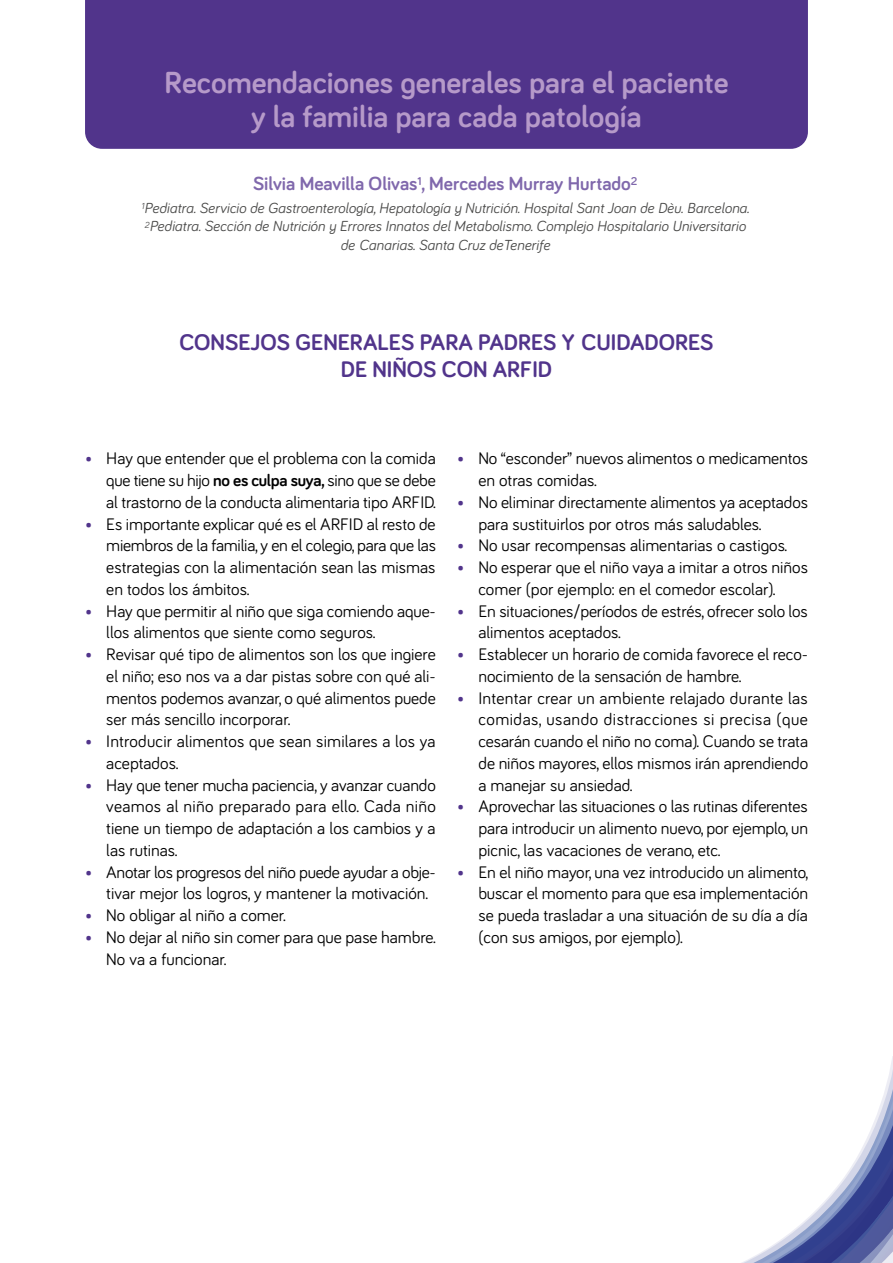
<style>
.page{position:relative;width:893px;height:1263px;background:#fff}
.page>*{position:absolute;margin:0;border:0;box-sizing:border-box;transform-origin:0 0}
.t1{font:700 31.5px/34.5px "Bariol";color:#b69ac9;text-align:center}
.t2{font:700 23.25px/27px "Bariol";color:#51348b;text-align:center}
.t3{font:700 19.5px "Bariol";color:#8068ac}
.t4{font:17.25px/21.8px "Bariol";color:#000}
.t5{font:italic 15px/18.8px "Bariol";color:#4a4a49;text-align:center}
.s1{color:#51348b}
.s2{font-weight:700}
</style>
<div class="page">
<svg style="left:742px;top:1057px;width:151px;height:206px"></svg>
<div style="left:85px;top:0;width:723px;height:149px;background:#51348b"></div>
<h1 class="t1" style="left:164px;top:64px;width:566px">Recomendaciones generales para el paciente y la familia para cada patología</h1>
<p class="t3" style="left:253px;top:170px;width:386px">Silvia Meavilla Olivas<sup>1</sup>, Mercedes Murray Hurtado<sup>2</sup></p>
<p class="t5" style="left:141px;top:197px;width:610px"><sup>1</sup>Pediatra. Servicio de Gastroenterología, Hepatología y Nutrición. Hospital Sant Joan de Dèu. Barcelona.<br><sup>2</sup>Pediatra. Sección de Nutrición y Errores Innatos del Metabolismo. Complejo Hospitalario Universitario de Canarias. Santa Cruz deTenerife</p>
<h2 class="t2" style="left:179px;top:328px;width:536px">CONSEJOS GENERALES PARA PADRES Y CUIDADORES<br>DE NIÑOS CON ARFID</h2>
<p class="t4" style="left:106px;top:447px;width:331px;text-align:justify;text-indent:-21px"><span class="s1">•</span> Hay que entender que el problema con la comida que tiene su hijo <span class="s2">no es culpa suya,</span> sino que se debe al trastorno de la conducta alimentaria tipo ARFID.</p>
<p class="t4" style="left:106px;top:512px;width:331px;text-align:justify;text-indent:-21px"><span class="s1">•</span> Es importante explicar qué es el ARFID al resto de miembros de la familia, y en el colegio, para que las estrategias con la alimentación sean las mismas en todos los ámbitos.</p>
<p class="t4" style="left:106px;top:599px;width:331px;text-indent:-21px"><span class="s1">•</span> Hay que permitir al niño que siga comiendo aque&shy;llos alimentos que siente como seguros.</p>
<p class="t4" style="left:106px;top:643px;width:331px;text-align:justify;text-indent:-21px"><span class="s1">•</span> Revisar qué tipo de alimentos son los que ingiere el niño; eso nos va a dar pistas sobre con qué ali&shy;mentos podemos avanzar, o qué alimentos puede ser más sencillo incorporar.</p>
<p class="t4" style="left:106px;top:730px;width:331px;text-indent:-21px"><span class="s1">•</span> Introducir alimentos que sean similares a los ya aceptados.</p>
<p class="t4" style="left:106px;top:773px;width:331px;text-align:justify;text-indent:-21px"><span class="s1">•</span> Hay que tener mucha paciencia, y avanzar cuando veamos al niño preparado para ello. Cada niño tiene un tiempo de adaptación a los cambios y a las rutinas.</p>
<p class="t4" style="left:106px;top:860px;width:331px;text-indent:-21px"><span class="s1">•</span> Anotar los progresos del niño puede ayudar a obje&shy;tivar mejor los logros, y mantener la motivación.</p>
<p class="t4" style="left:85px;top:904px;width:202px"><span class="s1">•</span> No obligar al niño a comer.</p>
<p class="t4" style="left:106px;top:925px;width:331px;text-indent:-21px"><span class="s1">•</span> No dejar al niño sin comer para que pase hambre.<br>No va a funcionar.</p>
<p class="t4" style="left:478px;top:447px;width:331px;text-indent:-21px"><span class="s1">•</span> No “esconder” nuevos alimentos o medicamentos en otras comidas.</p>
<p class="t4" style="left:478px;top:490px;width:331px;text-indent:-21px"><span class="s1">•</span> No eliminar directamente alimentos ya aceptados para sustituirlos por otros más saludables.</p>
<p class="t4" style="left:457px;top:534px;width:332px"><span class="s1">•</span> No usar recompensas alimentarias o castigos.</p>
<p class="t4" style="left:478px;top:556px;width:331px;text-indent:-21px"><span class="s1">•</span> No esperar que el niño vaya a imitar a otros niños comer (por ejemplo: en el comedor escolar).</p>
<p class="t4" style="left:478px;top:599px;width:331px;text-indent:-21px"><span class="s1">•</span> En situaciones/períodos de estrés, ofrecer solo los alimentos aceptados.</p>
<p class="t4" style="left:478px;top:643px;width:331px;text-indent:-21px"><span class="s1">•</span> Establecer un horario de comida favorece el reco&shy;nocimiento de la sensación de hambre.</p>
<p class="t4" style="left:478px;top:686px;width:331px;text-align:justify;text-indent:-21px"><span class="s1">•</span> Intentar crear un ambiente relajado durante las comidas, usando distracciones si precisa (que cesarán cuando el niño no coma). Cuando se trata de niños mayores, ellos mismos irán aprendiendo a manejar su ansiedad.</p>
<p class="t4" style="left:478px;top:795px;width:331px;text-align:justify;text-indent:-21px"><span class="s1">•</span> Aprovechar las situaciones o las rutinas diferentes para introducir un alimento nuevo, por ejemplo, un picnic, las vacaciones de verano, etc.</p>
<p class="t4" style="left:478px;top:860px;width:332px;text-align:justify;text-indent:-21px"><span class="s1">•</span> En el niño mayor, una vez introducido un alimento, buscar el momento para que esa implementación se pueda trasladar a una situación de su día a día (con sus amigos, por ejemplo).</p>
</div>
